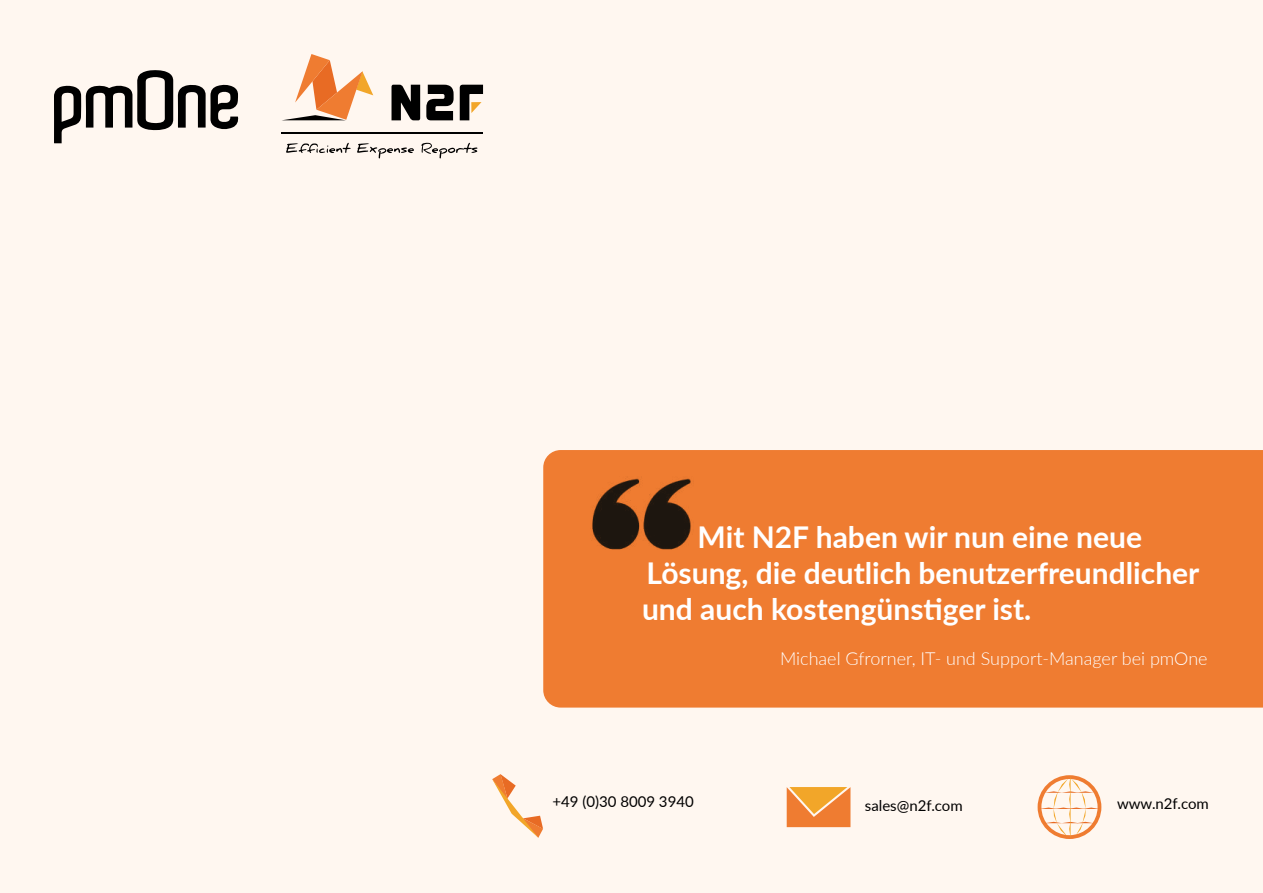
<style>
.page{position:relative;width:1263px;height:893px;background:#fff7f0}
.page>*{position:absolute;margin:0;border:0;box-sizing:border-box;transform-origin:0 0}
.t1{font:700 30px/36px "Lato";color:#fff}
.t2{font:300 18px "Lato";color:#fff}
.t3{font:15px "Lato";color:#000}
</style>
<div class="page">
<svg style="left:492px;top:774px;width:51px;height:64px"></svg>
<svg style="left:787px;top:787px;width:63px;height:40px;background:#f0913b"></svg>
<svg style="left:1037px;top:775px;width:64px;height:64px"></svg>
<div style="left:543px;top:450px;width:720px;height:258px;background:#ef7c31"></div>
<img style="left:591px;top:476px;width:102px;height:73px">
<svg style="left:54px;top:70px;width:185px;height:73px"></svg>
<svg style="left:284px;top:54px;width:89px;height:66px"></svg>
<svg style="left:286px;top:143px;width:65px;height:10px"></svg>
<svg style="left:357px;top:143px;width:57px;height:15px"></svg>
<svg style="left:421px;top:143px;width:56px;height:15px"></svg>
<svg style="left:391px;top:85px;width:29px;height:35px"></svg>
<svg style="left:426px;top:85px;width:28px;height:35px"></svg>
<svg style="left:460px;top:85px;width:23px;height:35px"></svg>
<hr style="left:281px;top:132px;width:202px;height:2px;background:#000">
<p class="t1" style="left:642px;top:518px;width:559px;text-indent:56px">Mit N2F haben wir nun eine neue<br>Lösung, die deutlich benutzerfreundlicher und auch kostengünstiger ist.</p>
<p class="t2" style="left:780px;top:646px;width:429px">Michael Gfrorner, IT- und Support-Manager bei pmOne</p>
<p class="t3" style="left:552px;top:791px;width:143px">+49 (0)30 8009 3940</p>
<p class="t3" style="left:865px;top:794px;width:99px">sales@n2f.com</p>
<p class="t3" style="left:1117px;top:792px;width:93px">www.n2f.com</p>
</div>
